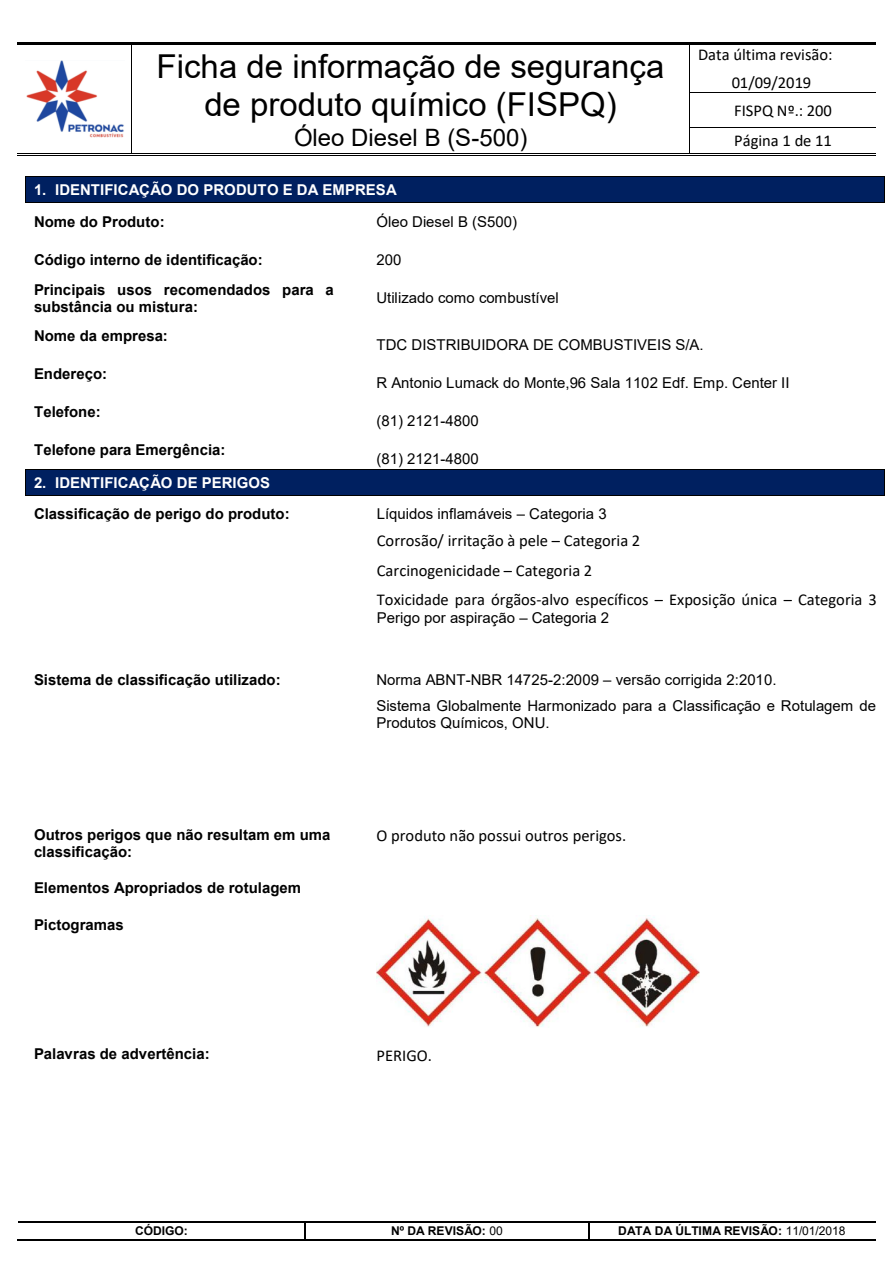
<style>
.page{position:relative;width:893px;height:1263px;background:#fff}
.page>*{position:absolute;margin:0;border:0;box-sizing:border-box;transform-origin:0 0}
.t1{font:33px/38px "Arial";color:#000;text-align:center}
.t2{font:24px "Arial";color:#000}
.t3{font:16.5px/27.6px "Calibri";color:#000}
.t4{font:15px/26.1px "Arial";color:#000}
.t5{font:700 15px/17.2px "Arial";color:#000}
.t6{font:700 15px "Arial";color:#fff}
.t7{font:700 12px "Arial";letter-spacing:.005em;color:#000}
.s1{font-weight:400}
</style>
<div class="page">
<hr style="left:17px;top:42px;width:114px;height:3px;background:#000">
<hr style="left:134px;top:42px;width:556px;height:3px;background:#000">
<hr style="left:692px;top:42px;width:184px;height:3px;background:#000">
<hr style="left:131px;top:45px;width:1px;height:47px;background:#000">
<hr style="left:690px;top:45px;width:1px;height:47px;background:#000">
<hr style="left:690px;top:92px;width:186px;height:1px;background:#000">
<hr style="left:131px;top:93px;width:1px;height:34px;background:#000">
<hr style="left:690px;top:93px;width:1px;height:34px;background:#000">
<hr style="left:690px;top:127px;width:186px;height:1px;background:#000">
<hr style="left:17px;top:155px;width:114px;height:1px;background:#000">
<hr style="left:17px;top:154px;width:114px;height:1px;background:#000">
<svg style="left:131px;top:127px;width:3px;height:29px"></svg>
<hr style="left:134px;top:155px;width:556px;height:1px;background:#000">
<hr style="left:134px;top:154px;width:556px;height:1px;background:#000">
<hr style="left:692px;top:155px;width:184px;height:1px;background:#000">
<hr style="left:692px;top:154px;width:184px;height:1px;background:#000">
<hr style="left:18px;top:1221px;width:287px;height:1px;background:#000">
<hr style="left:306px;top:1221px;width:282px;height:1px;background:#000">
<hr style="left:589px;top:1221px;width:286px;height:1px;background:#000">
<hr style="left:17px;top:1239px;width:288px;height:2px;background:#000">
<svg style="left:305px;top:1221px;width:1px;height:20px"></svg>
<hr style="left:306px;top:1239px;width:282px;height:2px;background:#000">
<svg style="left:588px;top:1221px;width:1px;height:20px"></svg>
<hr style="left:589px;top:1239px;width:286px;height:2px;background:#000">
<img style="left:26px;top:61px;width:98px;height:76px">
<div style="left:26px;top:177px;width:858px;height:25px;background:#002060"></div>
<hr style="left:26px;top:176px;width:858px;height:1px;background:#000">
<hr style="left:27px;top:202px;width:315px;height:1px;background:#000">
<hr style="left:343px;top:202px;width:541px;height:1px;background:#000">
<svg style="left:884px;top:176px;width:1px;height:27px"></svg>
<div style="left:26px;top:469px;width:858px;height:26px;background:#002060"></div>
<hr style="left:27px;top:469px;width:315px;height:1px;background:#000">
<hr style="left:343px;top:469px;width:541px;height:1px;background:#000">
<hr style="left:27px;top:495px;width:315px;height:1px;background:#000">
<hr style="left:343px;top:495px;width:541px;height:1px;background:#000">
<svg style="left:884px;top:469px;width:1px;height:27px"></svg>
<img style="left:376px;top:916px;width:323px;height:111px">
<h1 class="t1" style="left:157px;top:48px;width:509px">Ficha de informação de segurança de produto químico (FISPQ)</h1>
<h2 class="t2" style="left:294px;top:121px;width:235px">Óleo Diesel B (S-500)</h2>
<p class="t3" style="left:732px;top:41px;width:102px;text-indent:-34px">Data última revisão:<br>01/09/2019<br>FISPQ Nº.: 200</p>
<p class="t3" style="left:734px;top:127px;width:99px">Página 1 de 11</p>
<p class="t6" style="left:34px;top:179px;width:364px">1. IDENTIFICAÇÃO DO PRODUTO E DA EMPRESA</p>
<p class="t5" style="left:34px;top:213px;width:132px">Nome do Produto:</p>
<p class="t4" style="left:376px;top:209px;width:142px">Óleo Diesel B (S500)</p>
<p class="t5" style="left:34px;top:251px;width:230px">Código interno de identificação:</p>
<p class="t4" style="left:376px;top:247px;width:26px">200</p>
<p class="t5" style="left:34px;top:281px;width:301px">Principais usos recomendados para a substância ou mistura:</p>
<p class="t4" style="left:376px;top:285px;width:184px">Utilizado como combustível</p>
<p class="t5" style="left:34px;top:327px;width:135px">Nome da empresa:</p>
<p class="t4" style="left:376px;top:331px;width:329px">TDC DISTRIBUIDORA DE COMBUSTIVEIS S/A.</p>
<p class="t5" style="left:34px;top:365px;width:75px">Endereço:</p>
<p class="t5" style="left:34px;top:403px;width:68px">Telefone:</p>
<p class="t5" style="left:34px;top:441px;width:193px">Telefone para Emergência:</p>
<p class="t4" style="left:376px;top:369px;width:415px">R Antonio Lumack do Monte,96 Sala 1102 Edf. Emp. Center II</p>
<p class="t4" style="left:376px;top:407px;width:104px">(81) 2121-4800</p>
<p class="t4" style="left:376px;top:445px;width:104px">(81) 2121-4800</p>
<p class="t6" style="left:34px;top:472px;width:238px">2. IDENTIFICAÇÃO DE PERIGOS</p>
<p class="t5" style="left:34px;top:505px;width:257px">Classificação de perigo do produto:</p>
<p class="t4" style="left:377px;top:500px;width:231px">Líquidos inflamáveis – Categoria 3</p>
<p class="t3" style="left:377px;top:526px;width:502px;line-height:29.1px">Corrosão/ irritação à pele – Categoria 2<br>Carcinogenicidade – Categoria 2<br>Toxicidade para órgãos-alvo específicos – Exposição única – Categoria 3</p>
<p class="t4" style="left:377px;top:605px;width:234px">Perigo por aspiração – Categoria 2</p>
<p class="t5" style="left:34px;top:671px;width:248px">Sistema de classificação utilizado:</p>
<p class="t4" style="left:376px;top:666px;width:501px">Norma ABNT-NBR 14725-2:2009 – versão corrigida 2:2010.<br>Sistema Globalmente Harmonizado para a Classificação e Rotulagem de</p>
<p class="t4" style="left:376px;top:710px;width:175px">Produtos Químicos, ONU.</p>
<p class="t5" style="left:34px;top:826px;width:298px">Outros perigos que não resultam em uma classificação:</p>
<p class="t3" style="left:376px;top:821px;width:251px">O produto não possui outros perigos.</p>
<p class="t5" style="left:34px;top:879px;width:269px">Elementos Apropriados de rotulagem</p>
<p class="t5" style="left:34px;top:916px;width:91px">Pictogramas</p>
<p class="t5" style="left:34px;top:1045px;width:177px">Palavras de advertência:</p>
<p class="t3" style="left:376px;top:1041px;width:57px">PERIGO.</p>
<p class="t7" style="left:135px;top:1222px;width:54px">CÓDIGO:</p>
<p class="t7" style="left:391px;top:1222px;width:113px">Nº DA REVISÃO: <span class="s1">00</span></p>
<p class="t7" style="left:618px;top:1222px;width:229px">DATA DA ÚLTIMA REVISÃO: <span class="s1">11/01/2018</span></p>
</div>
